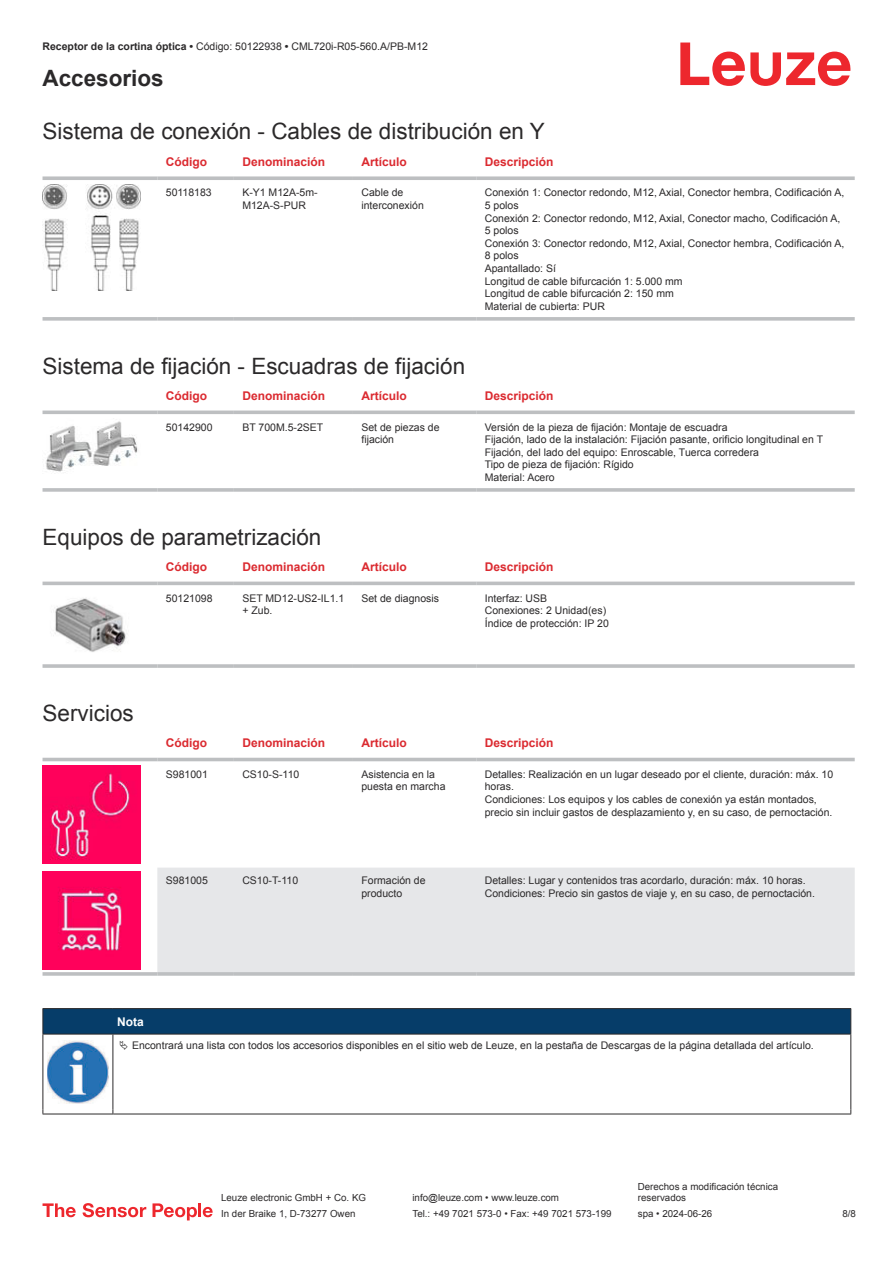
<style>
.page{position:relative;width:893px;height:1263px;background:#fff}
.page>*{position:absolute;margin:0;border:0;box-sizing:border-box;transform-origin:0 0}
.t1{font:22.5px "Arial";color:#2b292a}
.t2{font:700 22.5px "Arial";color:#2b292a}
.t3{font:700 12px "Arial";color:#db2a30}
.t4{font:700 12px "Arial";color:#fff}
.t5{font:10.5px/12.6px "Arial";color:#2b292a}
.t6{font:9.75px/11.7px "Arial";color:#2b292a}
.s1{font-weight:700}
</style>
<div class="page">
<svg style="left:680px;top:43px;width:170px;height:43px"></svg>
<svg style="left:43px;top:176px;width:114px;height:4px"></svg>
<svg style="left:157px;top:176px;width:77px;height:4px"></svg>
<svg style="left:234px;top:176px;width:119px;height:4px"></svg>
<svg style="left:353px;top:176px;width:123px;height:4px"></svg>
<svg style="left:476px;top:176px;width:379px;height:4px;background:#c4c6c8"></svg>
<svg style="left:43px;top:317px;width:114px;height:4px"></svg>
<svg style="left:157px;top:317px;width:77px;height:4px"></svg>
<svg style="left:234px;top:317px;width:119px;height:4px"></svg>
<svg style="left:353px;top:317px;width:123px;height:4px"></svg>
<svg style="left:476px;top:317px;width:379px;height:4px;background:#c3c5c7"></svg>
<img style="left:43px;top:184px;width:97px;height:107px">
<svg style="left:43px;top:410px;width:114px;height:4px"></svg>
<svg style="left:157px;top:410px;width:77px;height:4px"></svg>
<svg style="left:234px;top:410px;width:119px;height:4px"></svg>
<svg style="left:353px;top:410px;width:123px;height:4px"></svg>
<svg style="left:476px;top:410px;width:379px;height:4px;background:#c5c7c9"></svg>
<svg style="left:43px;top:488px;width:114px;height:4px"></svg>
<hr style="left:157px;top:488px;width:77px;height:4px;background:#c5c7c9">
<svg style="left:234px;top:488px;width:119px;height:4px"></svg>
<svg style="left:353px;top:488px;width:123px;height:4px"></svg>
<hr style="left:476px;top:488px;width:379px;height:4px;background:#c5c7c9">
<img style="left:46px;top:421px;width:92px;height:51px">
<svg style="left:43px;top:581px;width:812px;height:5px;fill:#efeff0"></svg>
<hr style="left:43px;top:582px;width:114px;height:3px;background:#bdbfc1">
<hr style="left:157px;top:582px;width:77px;height:3px;background:#bdbfc1">
<hr style="left:234px;top:582px;width:119px;height:3px;background:#bdbfc1">
<hr style="left:353px;top:582px;width:123px;height:3px;background:#bdbfc1">
<hr style="left:476px;top:582px;width:379px;height:3px;background:#bdbfc1">
<hr style="left:43px;top:664px;width:114px;height:4px;background:#bdbfc1">
<hr style="left:157px;top:664px;width:77px;height:4px;background:#c7c9ca">
<hr style="left:234px;top:664px;width:119px;height:4px;background:#bdbfc1">
<hr style="left:353px;top:664px;width:123px;height:4px;background:#bdbfc1">
<hr style="left:476px;top:664px;width:379px;height:4px;background:#c7c9ca">
<img style="left:53px;top:598px;width:73px;height:54px">
<svg style="left:43px;top:757px;width:812px;height:213px"></svg>
<div style="left:157px;top:868px;width:698px;height:104px;background:#e6e7e9"></div>
<hr style="left:43px;top:758px;width:114px;height:3px;background:#bdbfc1">
<hr style="left:157px;top:758px;width:77px;height:3px;background:#bdbfc1">
<hr style="left:234px;top:758px;width:119px;height:3px;background:#bdbfc1">
<hr style="left:353px;top:758px;width:123px;height:3px;background:#bdbfc1">
<hr style="left:476px;top:758px;width:379px;height:3px;background:#bdbfc1">
<svg style="left:43px;top:972px;width:114px;height:4px"></svg>
<hr style="left:157px;top:972px;width:77px;height:4px;background:#bdbfc1">
<svg style="left:234px;top:972px;width:119px;height:4px"></svg>
<svg style="left:353px;top:972px;width:123px;height:4px"></svg>
<hr style="left:476px;top:972px;width:379px;height:4px;background:#bdbfc1">
<img style="left:43px;top:765px;width:97px;height:98px">
<img style="left:43px;top:872px;width:97px;height:98px">
<hr style="left:43px;top:1034px;width:70px;height:1px;background:#2b292a">
<svg style="left:43px;top:1008px;width:808px;height:26px;background:#083c65"></svg>
<hr style="left:113px;top:1034px;width:738px;height:1px;background:#2b292a">
<hr style="left:43px;top:1034px;width:1px;height:75px;background:#2b292a">
<hr style="left:113px;top:1034px;width:1px;height:75px;background:#2b292a">
<hr style="left:850px;top:1034px;width:1px;height:75px;background:#2b292a">
<hr style="left:43px;top:1113px;width:70px;height:1px;background:#2b292a">
<hr style="left:113px;top:1113px;width:738px;height:1px;background:#2b292a">
<img style="left:47px;top:1040px;width:61px;height:63px">
<svg style="left:43px;top:1203px;width:33px;height:14px"></svg>
<svg style="left:83px;top:1203px;width:63px;height:14px"></svg>
<svg style="left:153px;top:1203px;width:44px;height:17px"></svg>
<hr style="left:198px;top:1203px;width:3px;height:14px;background:#ed272d">
<svg style="left:203px;top:1207px;width:10px;height:10px"></svg>
<p class="t5" style="left:43px;top:41px;width:387px"><span class="s1">Receptor de la cortina óptica •</span> Código: 50122938 <span class="s1">•</span> CML720i-R05-560.A/PB-M12</p>
<h1 class="t2" style="left:43px;top:70px;width:123px">Accesorios</h1>
<h1 class="t1" style="left:43px;top:123px;width:504px">Sistema de conexión - Cables de distribución en Y</h1>
<p class="t3" style="left:166px;top:157px;width:43px">Código</p>
<p class="t3" style="left:242px;top:157px;width:84px">Denominación</p>
<p class="t3" style="left:361px;top:157px;width:47px">Artículo</p>
<p class="t3" style="left:485px;top:157px;width:70px">Descripción</p>
<p class="t5" style="left:166px;top:187px;width:47px">50118183</p>
<p class="t5" style="left:242px;top:187px;width:77px">K-Y1 M12A-5m-<br>M12A-S-PUR</p>
<p class="t5" style="left:361px;top:187px;width:64px">Cable de interconexión</p>
<p class="t5" style="left:485px;top:187px;width:361px">Conexión 1: Conector redondo, M12, Axial, Conector hembra, Codificación A, 5 polos<br>Conexión 2: Conector redondo, M12, Axial, Conector macho, Codificación A, 5 polos<br>Conexión 3: Conector redondo, M12, Axial, Conector hembra, Codificación A, 8 polos<br>Apantallado: Sí<br>Longitud de cable bifurcación 1: 5.000 mm<br>Longitud de cable bifurcación 2: 150 mm<br>Material de cubierta: PUR</p>
<h1 class="t1" style="left:43px;top:357px;width:424px">Sistema de fijación - Escuadras de fijación</h1>
<p class="t3" style="left:166px;top:391px;width:43px">Código</p>
<p class="t3" style="left:242px;top:391px;width:84px">Denominación</p>
<p class="t3" style="left:361px;top:391px;width:47px">Artículo</p>
<p class="t3" style="left:485px;top:391px;width:70px">Descripción</p>
<p class="t5" style="left:166px;top:421px;width:48px">50142900</p>
<p class="t5" style="left:242px;top:421px;width:82px">BT 700M.5-2SET</p>
<p class="t5" style="left:361px;top:421px;width:80px">Set de piezas de fijación</p>
<p class="t5" style="left:485px;top:421px;width:340px">Versión de la pieza de fijación: Montaje de escuadra<br>Fijación, lado de la instalación: Fijación pasante, orificio longitudinal en T Fijación, del lado del equipo: Enroscable, Tuerca corredera<br>Tipo de pieza de fijación: Rígido<br>Material: Acero</p>
<h1 class="t1" style="left:43px;top:528px;width:280px">Equipos de parametrización</h1>
<p class="t3" style="left:166px;top:562px;width:43px">Código</p>
<p class="t3" style="left:242px;top:562px;width:84px">Denominación</p>
<p class="t3" style="left:361px;top:562px;width:47px">Artículo</p>
<p class="t3" style="left:485px;top:562px;width:70px">Descripción</p>
<p class="t5" style="left:166px;top:593px;width:48px">50121098</p>
<p class="t5" style="left:242px;top:593px;width:103px">SET MD12-US2-IL1.1 + Zub.</p>
<p class="t5" style="left:361px;top:593px;width:79px">Set de diagnosis</p>
<p class="t5" style="left:485px;top:593px;width:126px">Interfaz: USB<br>Conexiones: 2 Unidad(es)<br>Índice de protección: IP 20</p>
<h1 class="t1" style="left:43px;top:704px;width:93px">Servicios</h1>
<p class="t3" style="left:166px;top:738px;width:43px">Código</p>
<p class="t3" style="left:242px;top:738px;width:84px">Denominación</p>
<p class="t3" style="left:361px;top:738px;width:47px">Artículo</p>
<p class="t3" style="left:485px;top:738px;width:70px">Descripción</p>
<p class="t5" style="left:166px;top:769px;width:44px">S981001</p>
<p class="t5" style="left:242px;top:769px;width:58px">CS10-S-110</p>
<p class="t5" style="left:361px;top:769px;width:86px">Asistencia en la puesta en marcha</p>
<p class="t5" style="left:485px;top:769px;width:350px">Detalles: Realización en un lugar deseado por el cliente, duración: máx. 10 horas.<br>Condiciones: Los equipos y los cables de conexión ya están montados, precio sin incluir gastos de desplazamiento y, en su caso, de pernoctación.</p>
<p class="t5" style="left:166px;top:875px;width:44px">S981005</p>
<p class="t5" style="left:242px;top:875px;width:57px">CS10-T-110</p>
<p class="t5" style="left:361px;top:875px;width:66px">Formación de producto</p>
<p class="t5" style="left:485px;top:875px;width:332px">Detalles: Lugar y contenidos tras acordarlo, duración: máx. 10 horas.<br>Condiciones: Precio sin gastos de viaje y, en su caso, de pernoctación.</p>
<p class="t4" style="left:117px;top:1017px;width:28px">Nota</p>
<p class="t5" style="left:132px;top:1040px;width:683px">Encontrará una lista con todos los accesorios disponibles en el sitio web de Leuze, en la pestaña de Descargas de la página detallada del artículo.</p>
<p class="t6" style="left:221px;top:1193px;width:146px">Leuze electronic GmbH + Co. KG</p>
<p class="t6" style="left:412px;top:1193px;width:148px">info@leuze.com • www.leuze.com</p>
<p class="t6" style="left:638px;top:1181px;width:142px">Derechos a modificación técnica reservados</p>
<p class="t6" style="left:221px;top:1209px;width:136px">In der Braike 1, D-73277 Owen</p>
<p class="t6" style="left:412px;top:1209px;width:201px">Tel.: +49 7021 573-0 • Fax: +49 7021 573-199</p>
<p class="t6" style="left:638px;top:1209px;width:76px">spa • 2024-06-26</p>
<p class="t6" style="left:842px;top:1209px;width:15px">8 /8</p>
</div>
